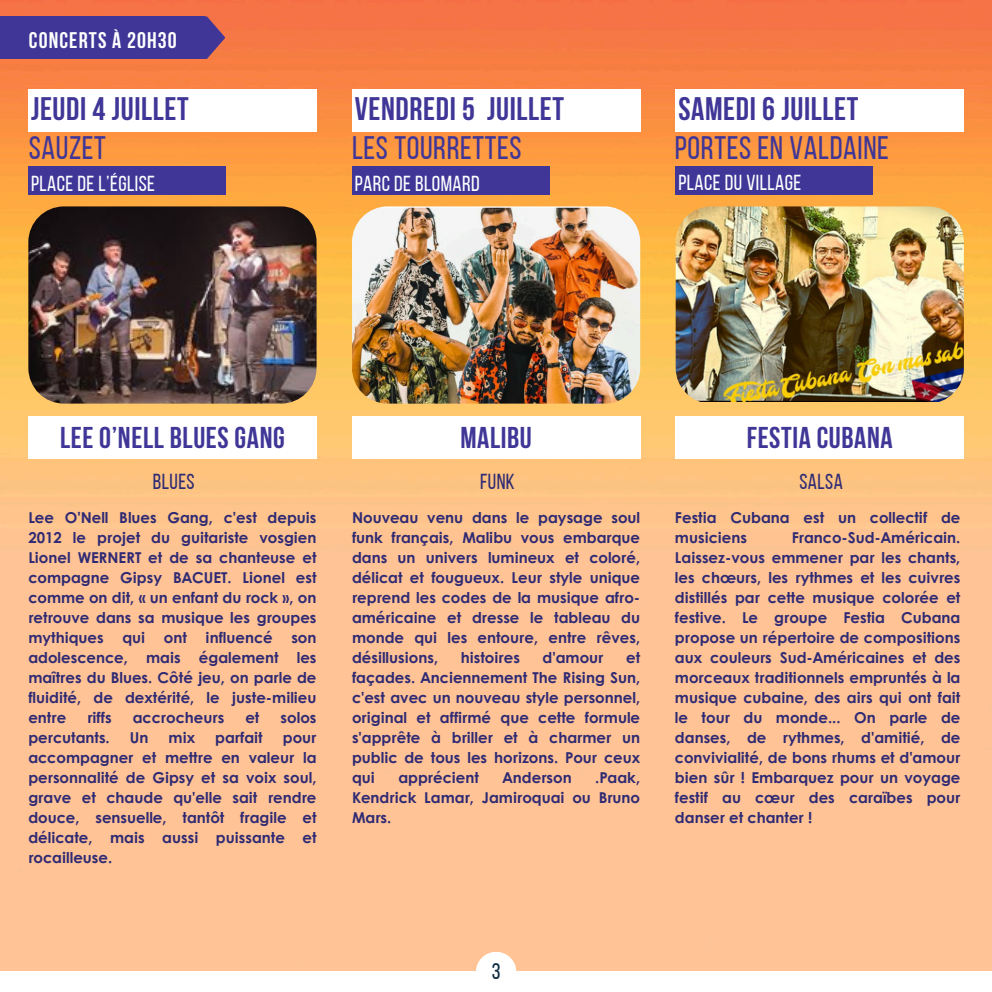
<style>
.page{position:relative;width:992px;height:992px;background:#fff}
.page>*{position:absolute;margin:0;border:0;box-sizing:border-box;transform-origin:0 0}
.t1{font:700 32.5px "Bebas Neue";letter-spacing:.02em;color:#3f3697}
.t2{font:32.5px "Bebas Neue";letter-spacing:.02em;color:#3f3697}
.t3{font:700 30px "Bebas Neue";letter-spacing:.02em;color:#3f3697}
.t4{font:700 22.5px "Bebas Neue";letter-spacing:.05em;color:#fff}
.t5{font:22.5px "Bebas Neue";color:#092940}
.t6{font:21.75px "Bebas Neue";letter-spacing:.02em;color:#fff}
.t7{font:21.75px "Bebas Neue";letter-spacing:.02em;color:#2f2a73}
.t8{font:700 15px/20px "Century Gothic";color:#2f2a73;text-align:justify}
</style>
<div class="page">
<img style="left:0;top:0;width:992px;height:971px">
<div style="left:28px;top:167px;width:198px;height:28px;background:#3f3697"></div>
<img style="left:28px;top:206px;width:288px;height:198px;border-radius:36px">
<div style="left:476px;top:952px;width:40px;height:40px;background:#fff;border-radius:50%"></div>
<div style="left:28px;top:89px;width:289px;height:43px;background:#fff"></div>
<div style="left:28px;top:416px;width:288px;height:43px;background:#fff"></div>
<div style="left:352px;top:167px;width:197px;height:28px;background:#3f3697"></div>
<img style="left:352px;top:206px;width:288px;height:198px;border-radius:36px">
<div style="left:352px;top:89px;width:288px;height:43px;background:#fff"></div>
<div style="left:352px;top:416px;width:288px;height:43px;background:#fff"></div>
<div style="left:676px;top:167px;width:197px;height:28px;background:#3f3697"></div>
<img style="left:676px;top:206px;width:288px;height:196px;border-radius:36px">
<div style="left:676px;top:89px;width:288px;height:43px;background:#fff"></div>
<div style="left:676px;top:416px;width:288px;height:43px;background:#fff"></div>
<div style="left:0;top:16px;width:204px;height:43px;background:#3f3697"></div>
<svg style="left:204px;top:16px;width:21px;height:43px"></svg>
<p class="t4" style="left:29px;top:31px;width:149px">CONCERTS À 20H30</p>
<h1 class="t1" style="left:31px;top:96px;width:159px">JEUDI 4 JUILLET</h1>
<h1 class="t1" style="left:355px;top:96px;width:211px">VENDREDI 5 JUILLET</h1>
<h1 class="t1" style="left:678px;top:96px;width:181px">SAMEDI 6 JUILLET</h1>
<h3 class="t2" style="left:29px;top:134px;width:79px">SAUZET</h3>
<h4 class="t2" style="left:352px;top:134px;width:171px">LES TOURRETTES</h4>
<p class="t2" style="left:675px;top:134px;width:216px">PORTES EN VALDAINE</p>
<p class="t6" style="left:31px;top:174px;width:125px">PLACE DE L’ÉGLISE</p>
<h4 class="t6" style="left:355px;top:174px;width:126px">PARC DE BLOMARD</h4>
<h2 class="t6" style="left:678px;top:174px;width:124px">PLACE DU VILLAGE</h2>
<h2 class="t3" style="left:60px;top:426px;width:226px">LEE O’NELL BLUES GANG</h2>
<h4 class="t3" style="left:460px;top:426px;width:73px">MALIBU</h4>
<h1 class="t7" style="left:153px;top:473px;width:43px">BLUES</h1>
<h2 class="t8" style="left:28px;top:507px;width:290px">Lee O'Nell Blues Gang, c'est depuis 2012 le projet du guitariste vosgien Lionel WERNERT et de sa chanteuse et compagne Gipsy BACUET. Lionel est comme on dit, « un enfant du rock », on retrouve dans sa musique les groupes mythiques qui ont influencé son adolescence, mais également les maîtres du Blues. Côté jeu, on parle de fluidité, de dextérité, le juste-milieu entre</h2>
<h2 class="t8" style="left:87px;top:707px;width:26px">riffs</h2>
<h2 class="t8" style="left:133px;top:707px;width:93px">accrocheurs</h2>
<h2 class="t8" style="left:245px;top:707px;width:16px">et</h2>
<h2 class="t8" style="left:281px;top:707px;width:37px">solos</h2>
<h2 class="t8" style="left:28px;top:727px;width:83px">percutants.</h2>
<h2 class="t8" style="left:130px;top:727px;width:20px">Un</h2>
<h2 class="t8" style="left:169px;top:727px;width:28px">mix</h2>
<h2 class="t8" style="left:215px;top:727px;width:49px">parfait</h2>
<h2 class="t8" style="left:28px;top:727px;width:290px;text-indent:254px">pour accompagner et mettre en valeur la personnalité de Gipsy et sa voix soul, grave et chaude qu'elle sait rendre douce, sensuelle, tantôt fragile et délicate, mais aussi puissante et rocailleuse.</h2>
<p class="t7" style="left:480px;top:473px;width:36px">FUNK</p>
<h1 class="t8" style="left:352px;top:507px;width:290px">Nouveau venu dans le paysage soul funk français, Malibu vous embarque dans un univers lumineux et coloré, délicat et fougueux. Leur style unique reprend les codes de la musique afro&shy;américaine et dresse le tableau du monde qui les entoure, entre rêves, désillusions,</h1>
<h1 class="t8" style="left:461px;top:647px;width:61px">histoires</h1>
<h1 class="t8" style="left:543px;top:647px;width:62px">d'amour</h1>
<h1 class="t8" style="left:352px;top:647px;width:290px;text-indent:274px">et façades. Anciennement The Rising Sun, c'est avec un nouveau style personnel, original et affirmé que cette formule s'apprête à briller et à charmer un public de tous les horizons. Pour ceux qui</h1>
<h1 class="t8" style="left:398px;top:767px;width:82px">apprécient</h1>
<h1 class="t8" style="left:502px;top:767px;width:71px">Anderson</h1>
<h1 class="t8" style="left:352px;top:767px;width:290px;text-indent:243px">.Paak, Kendrick Lamar, Jamiroquai ou Bruno Mars.</h1>
<h4 class="t3" style="left:747px;top:426px;width:147px">FESTIA CUBANA</h4>
<h4 class="t7" style="left:799px;top:473px;width:45px">SALSA</h4>
<h1 class="t8" style="left:675px;top:507px;width:287px">Festia Cubana est un collectif de musiciens</h1>
<h1 class="t8" style="left:675px;top:527px;width:287px;text-indent:117px">Franco-Sud-Américain.<br>Laissez-vous emmener par les chants, les chœurs, les rythmes et les cuivres distillés par cette musique colorée et festive. Le groupe Festia Cubana propose un répertoire de compositions aux couleurs Sud-Américaines et des morceaux traditionnels empruntés à la musique cubaine, des airs qui ont fait le tour du monde... On parle de danses, de rythmes, d'amitié, de convivialité, de bons rhums et d'amour bien sûr ! Embarquez pour un voyage festif au cœur des caraïbes pour danser et chanter !</h1>
<h4 class="t5" style="left:492px;top:962px;width:10px">3</h4>
</div>
